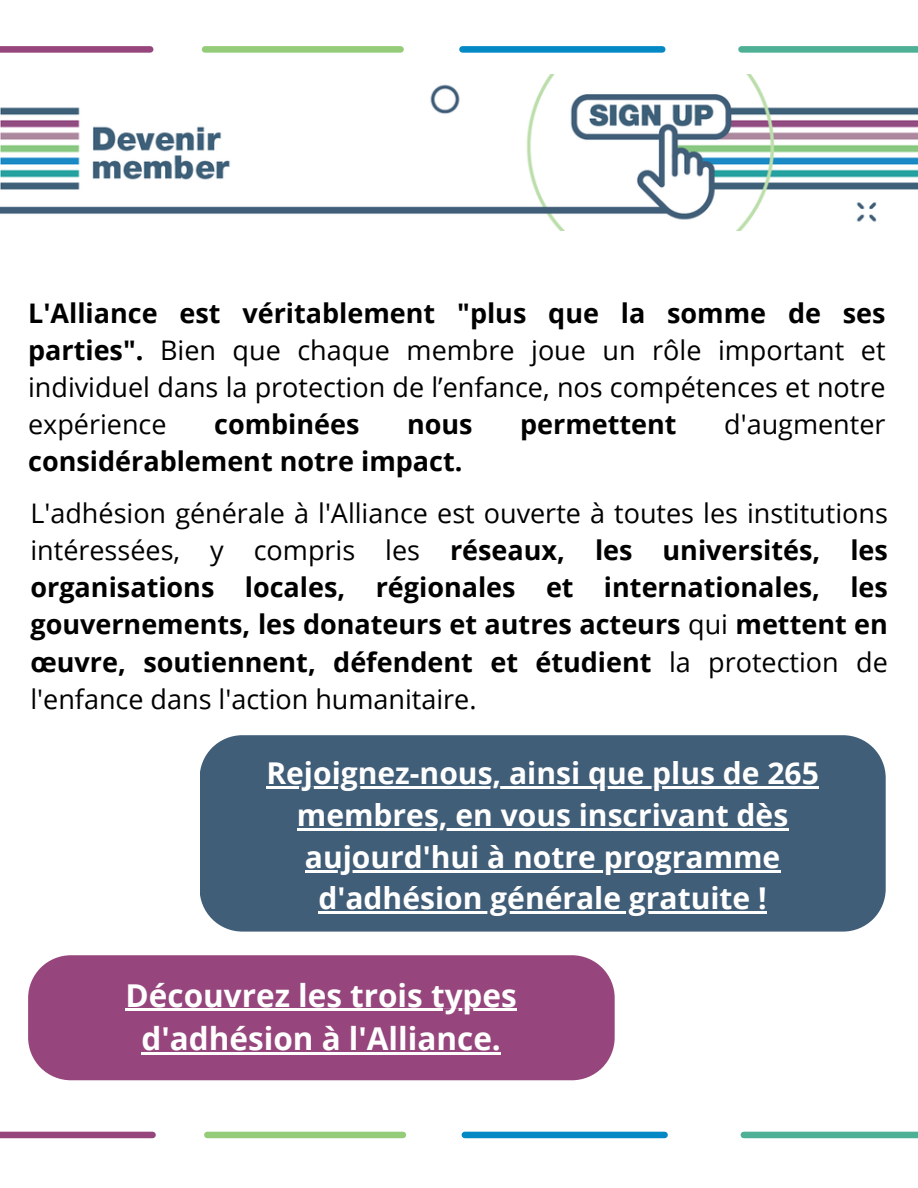
<style>
.page{position:relative;width:918px;height:1188px;background:#fff}
.page>*{position:absolute;margin:0;border:0;box-sizing:border-box;transform-origin:0 0}
.t1{font:700 31.5px/43.8px "Open Sans";color:#fff;text-align:center}
.t2{font:700 30px "Open Sans";color:#fff}
.t3{font:700 27px/37.2px "Open Sans";color:#000;text-align:justify}
.t4{font:27px/37.2px "Open Sans";color:#000;text-align:justify}
.s1{font-weight:700}
.s2{font-weight:400}
</style>
<div class="page">
<div style="left:0;top:46px;width:150px;height:7px;background:#97467d"></div>
<div style="left:205px;top:46px;width:196px;height:7px;background:#95cc7a"></div>
<div style="left:462px;top:46px;width:200px;height:7px;background:#0489c5"></div>
<div style="left:742px;top:46px;width:176px;height:7px;background:#4eb094"></div>
<div style="left:0;top:1132px;width:153px;height:6px;background:#97467d"></div>
<div style="left:207px;top:1132px;width:196px;height:6px;background:#95cc7a"></div>
<div style="left:465px;top:1132px;width:200px;height:6px;background:#0489c5"></div>
<div style="left:744px;top:1132px;width:174px;height:6px;background:#4eb094"></div>
<img style="left:0;top:74px;width:918px;height:157px">
<div style="left:200px;top:735px;width:685px;height:197px;background:#415e78"></div>
<hr style="left:266px;top:787px;width:553px;height:2px;background:#fff">
<hr style="left:297px;top:828px;width:491px;height:3px;background:#fff">
<hr style="left:305px;top:870px;width:475px;height:2px;background:#fff">
<hr style="left:319px;top:912px;width:448px;height:2px;background:#fff">
<div style="left:28px;top:955px;width:587px;height:125px;background:#97467d"></div>
<hr style="left:126px;top:1009px;width:391px;height:2px;background:#fff">
<hr style="left:142px;top:1053px;width:359px;height:2px;background:#fff">
<p class="t4" style="left:28px;top:293px;width:859px"><span class="s1">L'Alliance est véritablement "plus que la somme de ses parties".</span> Bien que chaque membre joue un rôle important et individuel dans la protection de l’enfance, nos compétences et notre expérience</p>
<p class="t3" style="left:214px;top:405px;width:147px">combinées</p>
<p class="t3" style="left:407px;top:405px;width:67px">nous</p>
<p class="t3" style="left:520px;top:405px;width:158px">permettent</p>
<p class="t4" style="left:724px;top:405px;width:163px">d'augmenter</p>
<p class="t3" style="left:28px;top:442px;width:436px">considérablement notre impact.</p>
<p class="t3" style="left:30px;top:494px;width:859px"><span class="s2">L'adhésion générale à l'Alliance est ouverte à toutes les institutions intéressées, y compris les</span> réseaux, les universités, les organisations locales, régionales et internationales, les gouvernements, les donateurs et autres acteurs <span class="s2">qui</span> mettent en œuvre, soutiennent, défendent et étudient <span class="s2">la protection de l'enfance dans l'action humanitaire.</span></p>
<p class="t2" style="left:266px;top:752px;width:554px">Rejoignez-nous, ainsi que plus de 265</p>
<p class="t2" style="left:297px;top:794px;width:493px">membres, en vous inscrivant dès</p>
<p class="t2" style="left:305px;top:836px;width:477px">aujourd'hui à notre programme</p>
<p class="t2" style="left:319px;top:877px;width:450px">d'adhésion générale gratuite !</p>
<p class="t1" style="left:126px;top:972px;width:393px">Découvrez les trois types d'adhésion à l'Alliance.</p>
</div>
